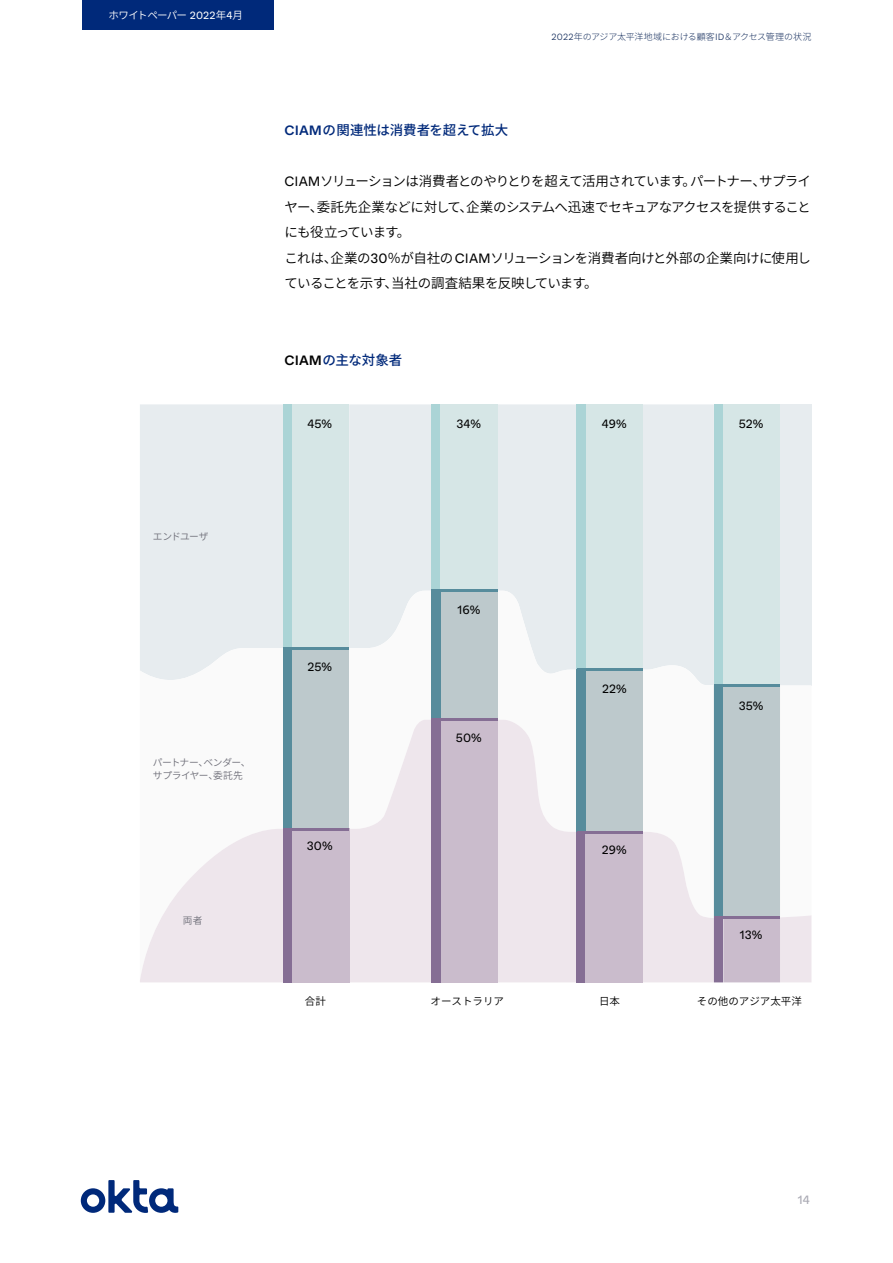
<style>
.page{position:relative;width:893px;height:1263px;background:#fff}
.page>*{position:absolute;margin:0;border:0;box-sizing:border-box;transform-origin:0 0}
.t1{font:600 13.5px/25.5px "Noto Sans CJ Kjp";letter-spacing:-.055em;color:#000}
.t2{font:600 13.5px "Noto Sans CJ Kjp";letter-spacing:-.075em;color:#000}
.t3{font:600 13.5px "Noto Sans CJ Kjp";letter-spacing:-.03em;color:#000}
.t4{font:500 13.5px "Noto Sans CJ Kjp";letter-spacing:-.02em;color:#00297a}
.t5{font:600 13.5px/25.5px "Noto Sans CJ Kjp";letter-spacing:-.035em;color:#000}
.t6{font:12px "ABC Whyte";color:#000}
.t7{font:12px "ABC Whyte";color:#aaaab4}
.t8{font:600 10.5px "Noto Sans CJ Kjp";color:#000}
.t9{font:600 10.5px "Noto Sans CJ Kjp";letter-spacing:-.06em;color:#fff}
.t10{font:600 9.75px "Noto Sans CJ Kjp";letter-spacing:-.04em;color:#6e6e78}
.t11{font:300 9px "Noto Sans CJ Kjp";letter-spacing:-.015em;color:#152e5d}
.s1{font-family:"ABC Whyte";font-weight:400}
.s2{font-family:"ABC Whyte"}
.s3{font-family:"ABC Whyte";color:#000}
</style>
<div class="page">
<div style="left:82px;top:0;width:192px;height:30px;background:#00297a"></div>
<svg style="left:81px;top:1180px;width:97px;height:33px"></svg>
<div style="left:140px;top:404px;width:143px;height:244px;background:#e7ecef"></div>
<svg style="left:140px;top:648px;width:98px;height:32px;fill:#e7ecef"></svg>
<svg style="left:140px;top:829px;width:143px;height:153px"></svg>
<svg style="left:498px;top:404px;width:78px;height:578px"></svg>
<svg style="left:349px;top:404px;width:82px;height:578px"></svg>
<div style="left:283px;top:404px;width:9px;height:244px;background:#abd4d6"></div>
<div style="left:431px;top:404px;width:10px;height:187px;background:#abd4d6"></div>
<div style="left:576px;top:404px;width:10px;height:266px;background:#abd4d6"></div>
<div style="left:283px;top:829px;width:9px;height:153px;background:#856e94"></div>
<div style="left:431px;top:720px;width:10px;height:262px;background:#856e94"></div>
<div style="left:576px;top:832px;width:10px;height:150px;background:#856e94"></div>
<div style="left:283px;top:648px;width:9px;height:181px;background:#578c9c"></div>
<div style="left:431px;top:591px;width:10px;height:129px;background:#578c9c"></div>
<div style="left:576px;top:670px;width:10px;height:162px;background:#578c9c"></div>
<div style="left:293px;top:829px;width:56px;height:153px;background:#cabccc"></div>
<div style="left:441px;top:720px;width:57px;height:262px;background:#cabccc"></div>
<div style="left:586px;top:832px;width:56px;height:150px;background:#cabccc"></div>
<div style="left:293px;top:648px;width:56px;height:181px;background:#bdc9cc"></div>
<div style="left:441px;top:591px;width:57px;height:129px;background:#bdc9cc"></div>
<div style="left:585px;top:670px;width:57px;height:162px;background:#bdc9cc"></div>
<svg style="left:642px;top:404px;width:169px;height:578px"></svg>
<div style="left:293px;top:404px;width:56px;height:244px;background:#d6e6e6"></div>
<div style="left:441px;top:404px;width:57px;height:186px;background:#d6e6e6"></div>
<div style="left:585px;top:404px;width:57px;height:266px;background:#d6e6e6"></div>
<div style="left:723px;top:404px;width:57px;height:281px;background:#d6e6e6"></div>
<hr style="left:283px;top:647px;width:66px;height:2px;background:#578c9c">
<hr style="left:283px;top:828px;width:66px;height:2px;background:#856e94">
<hr style="left:432px;top:590px;width:66px;height:2px;background:#578c9c">
<hr style="left:432px;top:718px;width:66px;height:2px;background:#856e94">
<hr style="left:577px;top:668px;width:65px;height:3px;background:#578c9c">
<hr style="left:577px;top:831px;width:65px;height:2px;background:#856e94">
<hr style="left:714px;top:684px;width:66px;height:2px;background:#578c9c">
<hr style="left:714px;top:917px;width:66px;height:2px;background:#856e94">
<p class="t9" style="left:108px;top:9px;width:136px">ホワイトペーパー <span class="s1">2022</span>年月<span class="s1">4</span></p>
<p class="t4" style="left:285px;top:123px;width:225px"><span class="s2">CIAM</span>の関連性は消費者を超えて拡大</p>
<p class="t11" style="left:551px;top:32px;width:262px"><span class="s2">2022</span>年のアジア太平洋地域における顧客<span class="s2">ID</span>＆アクセス管理の状況</p>
<p class="t2" style="left:285px;top:174px;width:483px"><span class="s1">CIAM</span>ソリューションは消費者とのやりとりを超えて活用されていますパートナー、</p>
<p class="t1" style="left:759px;top:169px;width:53px">サプライ</p>
<p class="t1" style="left:317px;top:169px;width:496px;text-indent:366px">。<br>委託先企業などに対して企業のシステムへ迅速でセキュアなアクセスを提供すること</p>
<p class="t1" style="left:285px;top:194px;width:40px">ヤー、</p>
<p class="t1" style="left:285px;top:220px;width:127px">にも役立っています。</p>
<p class="t3" style="left:330px;top:250px;width:482px">企業の<span class="s1">30</span>％が自社の<span class="s1">CIAM</span>ソリューションを消費者向けと外部の企業向けに使用し</p>
<p class="t1" style="left:459px;top:194px;width:15px">、</p>
<p class="t5" style="left:285px;top:245px;width:314px">これは、<br>ていることを示す当社の調査結果を反映しています。</p>
<p class="t1" style="left:384px;top:271px;width:15px">、</p>
<p class="t4" style="left:285px;top:352px;width:119px"><span class="s3">CIAM</span>の主な対象者</p>
<p class="t6" style="left:307px;top:415px;width:26px">45%</p>
<p class="t6" style="left:456px;top:415px;width:26px">34%</p>
<p class="t6" style="left:602px;top:415px;width:26px">49%</p>
<p class="t6" style="left:739px;top:415px;width:26px">52%</p>
<p class="t10" style="left:153px;top:531px;width:57px">エンドユーザ</p>
<p class="t10" style="left:204px;top:756px;width:49px">ベンダー、</p>
<p class="t10" style="left:153px;top:756px;width:57px">パートナー、</p>
<p class="t10" style="left:213px;top:770px;width:31px">委託先</p>
<p class="t10" style="left:153px;top:770px;width:67px">サプライヤー、</p>
<p class="t10" style="left:183px;top:915px;width:21px">両者</p>
<p class="t6" style="left:307px;top:658px;width:26px">25%</p>
<p class="t6" style="left:307px;top:837px;width:27px">30%</p>
<p class="t8" style="left:305px;top:995px;width:22px">合計</p>
<p class="t6" style="left:457px;top:600px;width:24px">16%</p>
<p class="t6" style="left:456px;top:728px;width:27px">50%</p>
<p class="t8" style="left:431px;top:995px;width:75px">オーストラリア</p>
<p class="t6" style="left:602px;top:680px;width:26px">22%</p>
<p class="t6" style="left:602px;top:840px;width:26px">29%</p>
<p class="t8" style="left:599px;top:995px;width:22px">日本</p>
<p class="t6" style="left:739px;top:696px;width:26px">35%</p>
<p class="t6" style="left:740px;top:926px;width:24px">13%</p>
<p class="t8" style="left:697px;top:995px;width:107px">その他のアジア太平洋</p>
<p class="t7" style="left:798px;top:1191px;width:14px">14</p>
</div>
